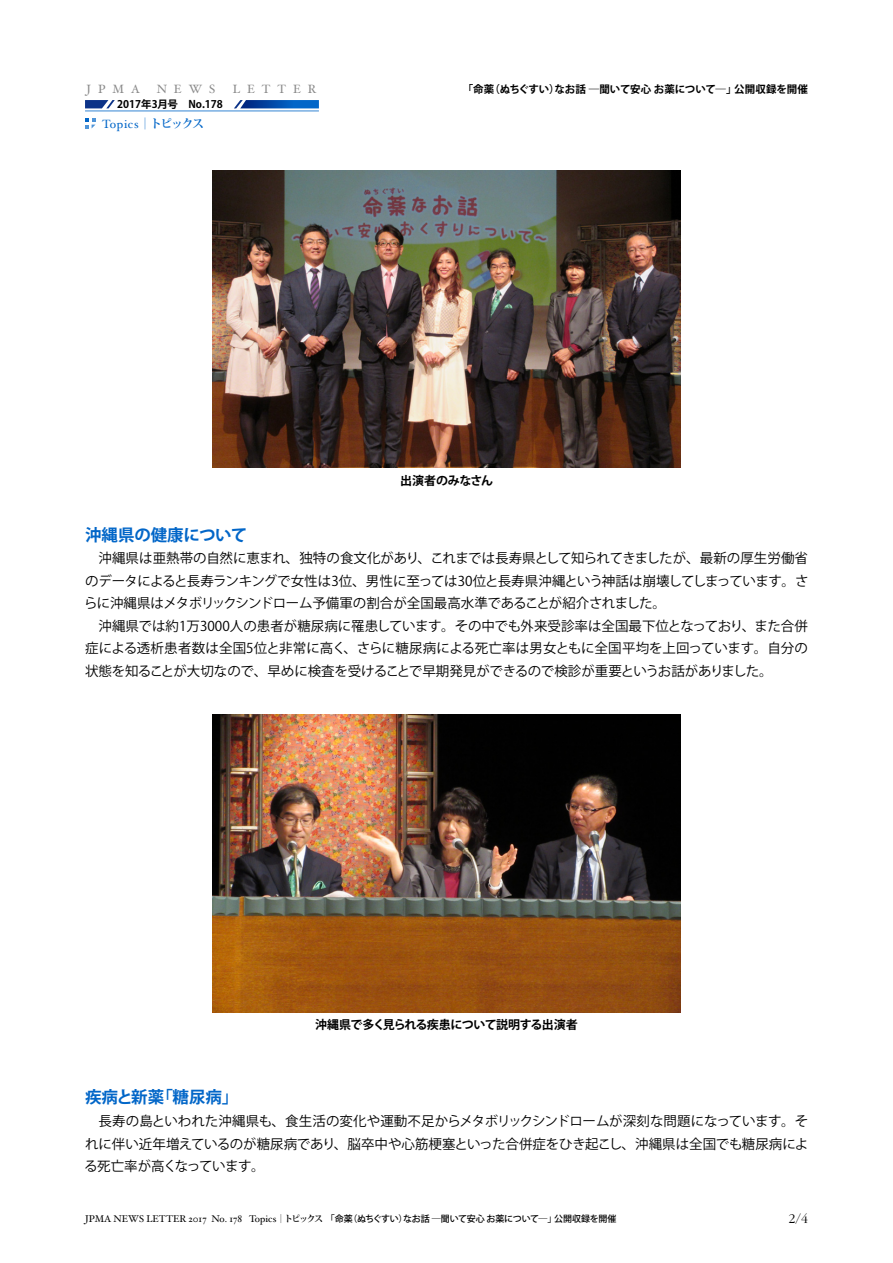
<style>
.page{position:relative;width:893px;height:1263px;background:#fff}
.page>*{position:absolute;margin:0;border:0;box-sizing:border-box;transform-origin:0 0}
.t1{font:700 16.5px "Koz Go Pr 6 N";letter-spacing:-.01em;color:#0266c8}
.t2{font:300 13.8px "Garamond";color:#000}
.t3{font:13.5px/22.5px "Koz Go Pr 6 N";letter-spacing:-.005em;color:#000}
.t4{font:700 12px "Koz Go Pr 6 N";letter-spacing:-.05em;color:#000}
.t5{font:12px "Hoefler Text";letter-spacing:.58em;color:#898989}
.t6{font:12px "Hoefler Text";letter-spacing:.05em;color:#0266c8}
.t7{font:700 12px "Koz Go Pr 6 N";letter-spacing:-.03em;color:#000}
.t8{font:700 10.5px "Koz Go Pr 6 N";color:#000}
.t9{font:500 9px "Koz Go Pr 6 N";letter-spacing:-.03em;color:#000}
.s1{font-family:"Koz Min Pr 6 N";font-weight:700}
.s2{font-family:"Hoefler Text";font-weight:400;font-size:9.75px}
.s3{font-family:"Koz Min Pro";font-weight:400}
.s4{font-family:"Koz Min Pro";font-weight:700}
</style>
<div class="page">
<svg style="left:85px;top:100px;width:30px;height:8px"></svg>
<svg style="left:234px;top:100px;width:85px;height:8px"></svg>
<hr style="left:85px;top:111px;width:234px;height:1px;background:#3585d3">
<svg style="left:85px;top:118px;width:11px;height:10px"></svg>
<img style="left:213px;top:170px;width:467px;height:298px">
<img style="left:213px;top:714px;width:467px;height:298px">
<p class="t5" style="left:87px;top:82px;width:55px">JPMA</p>
<p class="t5" style="left:157px;top:82px;width:60px">NEWS</p>
<p class="t5" style="left:233px;top:82px;width:85px">LETTER</p>
<p class="t8" style="left:117px;top:99px;width:107px">2017年3月号　No.178</p>
<p class="t6" style="left:102px;top:116px;width:104px">Topics<span class="s1">｜トピックス</span></p>
<p class="t8" style="left:463px;top:84px;width:347px">「命薬（ぬちぐすい）なお話 ―聞いて安心 お薬について―」公開収録を開催</p>
<p class="t7" style="left:400px;top:473px;width:94px">出演者のみなさん</p>
<p class="t1" style="left:85px;top:525px;width:164px">沖縄県の健康について</p>
<p class="t3" style="left:84px;top:547px;width:726px">　沖縄県は亜熱帯の自然に恵まれ、独特の食文化があり、これまでは長寿県として知られてきましたが、最新の厚生労働省のデータによると長寿ランキングで女性は3位、男性に至っては30位と長寿県沖縄という神話は崩壊してしまっています。さらに沖縄県はメタボリックシンドローム予備軍の割合が全国最高水準であることが紹介されました。<br>　沖縄県では約1万3000人の患者が糖尿病に罹患しています。その中でも外来受診率は全国最下位となっており、また合併症による透析患者数は全国5位と非常に高く、さらに糖尿病による死亡率は男女ともに全国平均を上回っています。自分の状態を知ることが大切なので、早めに検査を受けることで早期発見ができるので検診が重要というお話がありました。</p>
<p class="t4" style="left:315px;top:1018px;width:264px">沖縄県で多く見られる疾患について説明する出演者</p>
<p class="t1" style="left:85px;top:1088px;width:155px">疾病と新薬「糖尿病」</p>
<p class="t3" style="left:84px;top:1110px;width:726px;text-align:justify">　長寿の島といわれた沖縄県も、食生活の変化や運動不足からメタボリックシンドロームが深刻な問題になっています。それに伴い近年増えているのが糖尿病であり、脳卒中や心筋梗塞といった合併症をひき起こし、沖縄県は全国でも糖尿病による死亡率が高くなっています。</p>
<p class="t9" style="left:85px;top:1214px;width:533px"><span class="s2">JPMA NEWS LETTER 2017 No. 178 Topics</span><span class="s3">｜</span><span class="s4">トピックス</span> 「命薬（ぬちぐすい）なお話 ―聞いて安心 お薬について―」公開収録を開催</p>
<p class="t2" style="left:789px;top:1211px;width:21px">2/4</p>
</div>
